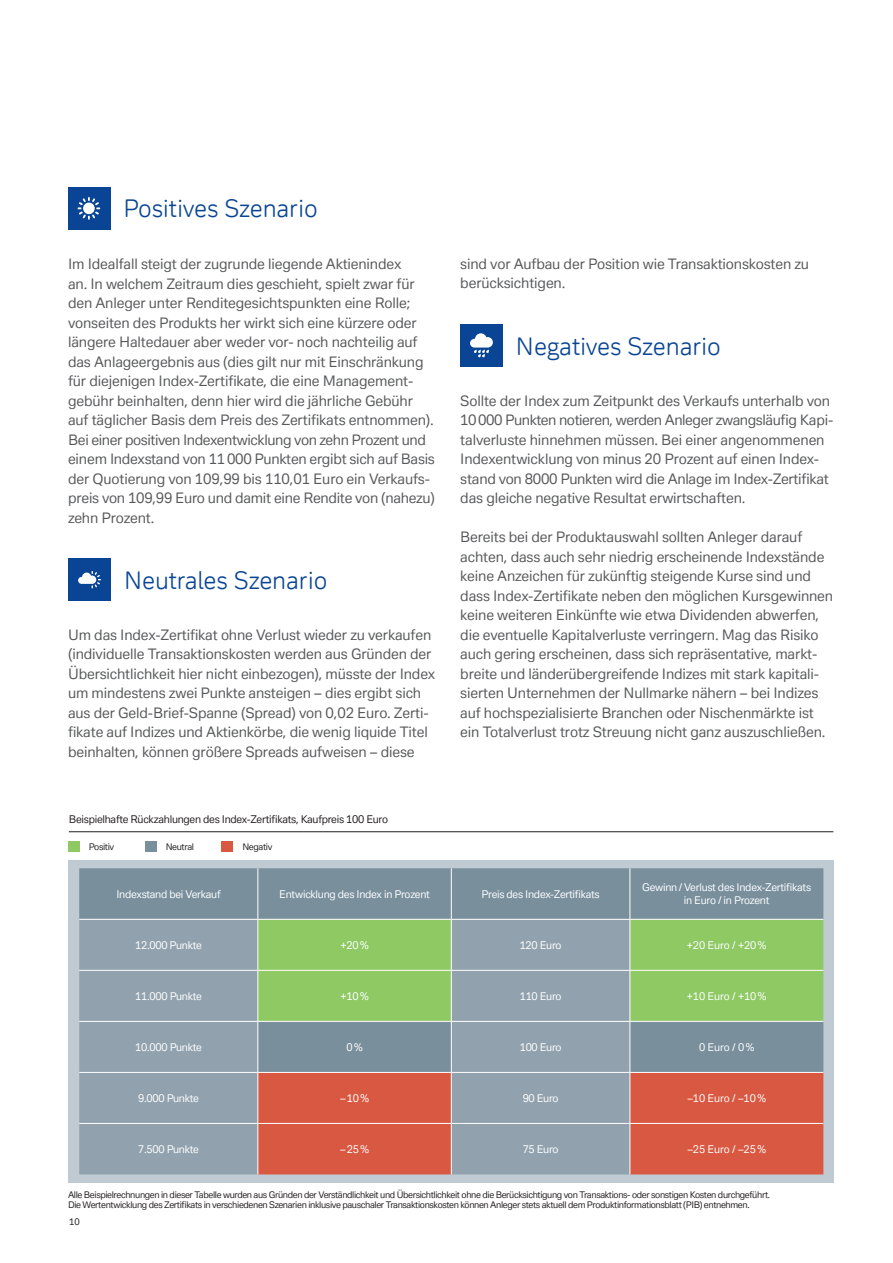
<style>
.page{position:relative;width:893px;height:1263px;background:#fff}
.page>*{position:absolute;margin:0;border:0;box-sizing:border-box;transform-origin:0 0}
.t1{font:24px "Deutsche Bank Display";letter-spacing:-.01em;color:#094594}
.t2{font:14.25px/19.5px "Deutsche Bank Text";letter-spacing:-.01em;color:#57585a}
.t3{font:10.5px/12.6px "Deutsche Bank Text";letter-spacing:-.025em;color:#fff;text-align:center}
.t4{font:10.5px "Deutsche Bank Text";letter-spacing:-.025em;color:#231f20}
.t5{font:9px/10.5px "Deutsche Bank Text";letter-spacing:-.04em;color:#231f20}
</style>
<div class="page">
<div style="left:68px;top:187px;width:43px;height:43px;background:#094594"></div>
<svg style="left:78px;top:197px;width:22px;height:23px"></svg>
<div style="left:68px;top:558px;width:43px;height:43px;background:#094594"></div>
<svg style="left:78px;top:571px;width:23px;height:17px"></svg>
<div style="left:460px;top:324px;width:43px;height:43px;background:#094594"></div>
<svg style="left:470px;top:333px;width:23px;height:24px"></svg>
<div style="left:68px;top:860px;width:765px;height:322px;background:#bfcad2"></div>
<div style="left:79px;top:868px;width:744px;height:51px;background:#798f9c"></div>
<div style="left:79px;top:920px;width:178px;height:254px;background:#91a2ae"></div>
<svg style="left:258px;top:920px;width:565px;height:101px;background:#8fbc7b"></svg>
<svg style="left:258px;top:1022px;width:565px;height:50px;background:#8195a2"></svg>
<svg style="left:258px;top:1073px;width:565px;height:101px;background:#c26f64"></svg>
<hr style="left:257px;top:868px;width:1px;height:51px;background:#fff">
<hr style="left:451px;top:868px;width:1px;height:51px;background:#fff">
<hr style="left:630px;top:868px;width:1px;height:51px;background:#fff">
<hr style="left:79px;top:919px;width:179px;height:1px;background:#fff">
<hr style="left:257px;top:920px;width:1px;height:50px;background:#fff">
<hr style="left:451px;top:919px;width:179px;height:1px;background:#fff">
<hr style="left:630px;top:920px;width:1px;height:50px;background:#fff">
<hr style="left:79px;top:970px;width:179px;height:1px;background:#fff">
<hr style="left:258px;top:970px;width:193px;height:1px;background:#fff">
<hr style="left:257px;top:971px;width:1px;height:50px;background:#fff">
<hr style="left:451px;top:970px;width:179px;height:1px;background:#fff">
<hr style="left:630px;top:970px;width:193px;height:1px;background:#fff">
<hr style="left:630px;top:971px;width:1px;height:50px;background:#fff">
<hr style="left:79px;top:1021px;width:179px;height:1px;background:#fff">
<hr style="left:258px;top:1021px;width:193px;height:1px;background:#fff">
<hr style="left:257px;top:1022px;width:1px;height:50px;background:#fff">
<hr style="left:451px;top:1021px;width:179px;height:1px;background:#fff">
<hr style="left:630px;top:1021px;width:193px;height:1px;background:#fff">
<hr style="left:630px;top:1022px;width:1px;height:50px;background:#fff">
<hr style="left:79px;top:1072px;width:179px;height:1px;background:#fff">
<hr style="left:258px;top:1072px;width:193px;height:1px;background:#fff">
<hr style="left:257px;top:1073px;width:1px;height:50px;background:#fff">
<hr style="left:451px;top:1072px;width:179px;height:1px;background:#fff">
<hr style="left:630px;top:1072px;width:193px;height:1px;background:#fff">
<hr style="left:630px;top:1073px;width:1px;height:50px;background:#fff">
<hr style="left:79px;top:1123px;width:179px;height:1px;background:#fff">
<hr style="left:258px;top:1123px;width:193px;height:1px;background:#fff">
<hr style="left:257px;top:1124px;width:1px;height:50px;background:#fff">
<hr style="left:451px;top:1123px;width:179px;height:1px;background:#fff">
<hr style="left:630px;top:1123px;width:193px;height:1px;background:#fff">
<hr style="left:630px;top:1124px;width:1px;height:50px;background:#fff">
<hr style="left:258px;top:919px;width:193px;height:1px;background:#fff">
<hr style="left:630px;top:919px;width:193px;height:1px;background:#fff">
<hr style="left:451px;top:920px;width:1px;height:50px;background:#fff">
<hr style="left:451px;top:971px;width:1px;height:50px;background:#fff">
<hr style="left:451px;top:1022px;width:1px;height:50px;background:#fff">
<hr style="left:451px;top:1073px;width:1px;height:50px;background:#fff">
<hr style="left:451px;top:1124px;width:1px;height:50px;background:#fff">
<div style="left:68px;top:842px;width:12px;height:10px;background:#8ec964"></div>
<div style="left:221px;top:842px;width:12px;height:10px;background:#d95842"></div>
<div style="left:145px;top:842px;width:11px;height:10px;background:#798f9c"></div>
<hr style="left:69px;top:831px;width:764px;height:1px;background:#231f20">
<h1 class="t1" style="left:123px;top:194px;width:196px">Positives Szenario</h1>
<p class="t2" style="left:68px;top:254px;width:368px">Im Idealfall steigt der zugrunde liegende Aktienindex<br>an. In welchem Zeitraum dies geschieht, spielt zwar für den Anleger unter Renditegesichtspunkten eine Rolle; vonseiten des Produkts her wirkt sich eine kürzere oder längere Haltedauer aber weder vor- noch nachteilig auf das Anlageergebnis aus (dies gilt nur mit Einschränkung für diejenigen Index-Zertifikate, die eine Management&shy;gebühr beinhalten, denn hier wird die jährliche Gebühr auf täglicher Basis dem Preis des Zertifikats entnommen).<br>Bei einer positiven Indexentwicklung von zehn Prozent und einem Indexstand von 11 000 Punkten ergibt sich auf Basis der Quotierung von 109,99 bis 110,01 Euro ein Verkaufs&shy;preis von 109,99 Euro und damit eine Rendite von (nahezu) zehn Prozent.</p>
<h1 class="t1" style="left:124px;top:565px;width:205px">Neutrales Szenario</h1>
<p class="t2" style="left:68px;top:624px;width:369px">Um das Index-Zertifikat ohne Verlust wieder zu verkaufen (individuelle Transaktionskosten werden aus Gründen der Übersichtlichkeit hier nicht einbezogen), müsste der Index um mindestens zwei Punkte ansteigen – dies ergibt sich aus der Geld-Brief-Spanne (Spread) von 0,02 Euro. Zerti&shy;fikate auf Indizes und Aktienkörbe, die wenig liquide Titel beinhalten, können größere Spreads aufweisen – diese</p>
<p class="t4" style="left:69px;top:812px;width:321px">Beispielhafte Rückzahlungen des Index-Zertifikats, Kaufpreis 100 Euro</p>
<p class="t5" style="left:89px;top:842px;width:27px">Positiv</p>
<p class="t5" style="left:166px;top:842px;width:30px">Neutral</p>
<p class="t5" style="left:242px;top:842px;width:31px">Negativ</p>
<p class="t2" style="left:460px;top:254px;width:350px">sind vor Aufbau der Position wie Transaktionskosten zu berücksichtigen.</p>
<h1 class="t1" style="left:516px;top:331px;width:207px">Negatives Szenario</h1>
<p class="t2" style="left:460px;top:390px;width:375px">Sollte der Index zum Zeitpunkt des Verkaufs unterhalb von 10 000 Punkten notieren, werden Anleger zwangsläufig Kapi&shy;talverluste hinnehmen müssen. Bei einer angenommenen Indexentwicklung von minus 20 Prozent auf einen Index&shy;stand von 8000 Punkten wird die Anlage im Index-Zertifikat das gleiche negative Resultat erwirtschaften.</p>
<p class="t2" style="left:460px;top:527px;width:374px">Bereits bei der Produktauswahl sollten Anleger darauf achten, dass auch sehr niedrig erscheinende Indexstände keine Anzeichen für zukünftig steigende Kurse sind und dass Index-Zertifikate neben den möglichen Kursgewinnen keine weiteren Einkünfte wie etwa Dividenden abwerfen, die eventuelle Kapitalverluste verringern. Mag das Risiko auch gering erscheinen, dass sich repräsentative, markt&shy;breite und länderübergreifende Indizes mit stark kapitali&shy;sierten Unternehmen der Nullmarke nähern – bei Indizes auf hochspezialisierte Branchen oder Nischenmärkte ist ein Totalverlust trotz Streuung nicht ganz auszuschließen.</p>
<p class="t3" style="left:116px;top:887px;width:106px">Indexstand bei Verkauf</p>
<p class="t3" style="left:279px;top:887px;width:152px">Entwicklung des Index in Prozent</p>
<p class="t3" style="left:481px;top:887px;width:120px">Preis des Index-Zertifikats</p>
<p class="t3" style="left:642px;top:881px;width:170px">Gewinn / Verlust des Index-Zertifikats in Euro / in Prozent</p>
<p class="t3" style="left:135px;top:938px;width:68px">12.000 Punkte</p>
<p class="t3" style="left:340px;top:938px;width:30px">+20 %</p>
<p class="t3" style="left:520px;top:938px;width:43px">120 Euro</p>
<p class="t3" style="left:687px;top:938px;width:81px">+20 Euro / +20 %</p>
<p class="t3" style="left:135px;top:989px;width:68px">11.000 Punkte</p>
<p class="t3" style="left:340px;top:989px;width:30px">+10 %</p>
<p class="t3" style="left:520px;top:989px;width:43px">110 Euro</p>
<p class="t3" style="left:687px;top:989px;width:81px">+10 Euro / +10 %</p>
<p class="t3" style="left:135px;top:1040px;width:68px">10.000 Punkte</p>
<p class="t3" style="left:346px;top:1040px;width:18px">0%</p>
<p class="t3" style="left:520px;top:1040px;width:43px">100 Euro</p>
<p class="t3" style="left:699px;top:1040px;width:57px">0 Euro / 0 %</p>
<p class="t3" style="left:138px;top:1091px;width:62px">9.000 Punkte</p>
<p class="t3" style="left:340px;top:1091px;width:31px">–10%</p>
<p class="t3" style="left:523px;top:1091px;width:37px">90 Euro</p>
<p class="t3" style="left:687px;top:1091px;width:80px">–10 Euro / –10 %</p>
<p class="t3" style="left:138px;top:1142px;width:62px">7.500 Punkte</p>
<p class="t3" style="left:340px;top:1142px;width:31px">–25%</p>
<p class="t3" style="left:523px;top:1142px;width:37px">75 Euro</p>
<p class="t3" style="left:687px;top:1142px;width:80px">–25 Euro / –25 %</p>
<p class="t5" style="left:68px;top:1189px;width:704px">Alle Beispielrechnungen in dieser Tabelle wurden aus Gründen der Verständlichkeit und Übersichtlichkeit ohne die Berücksichtigung von Transaktions- oder sonstigen Kosten durchgeführt.<br>Die Wertentwicklung des Zertifikats in verschiedenen Szenarien inklusive pauschaler Transaktionskosten können Anleger stets aktuell dem Produktinformationsblatt (PIB) entnehmen.</p>
<p class="t5" style="left:69px;top:1216px;width:12px">10</p>
</div>
